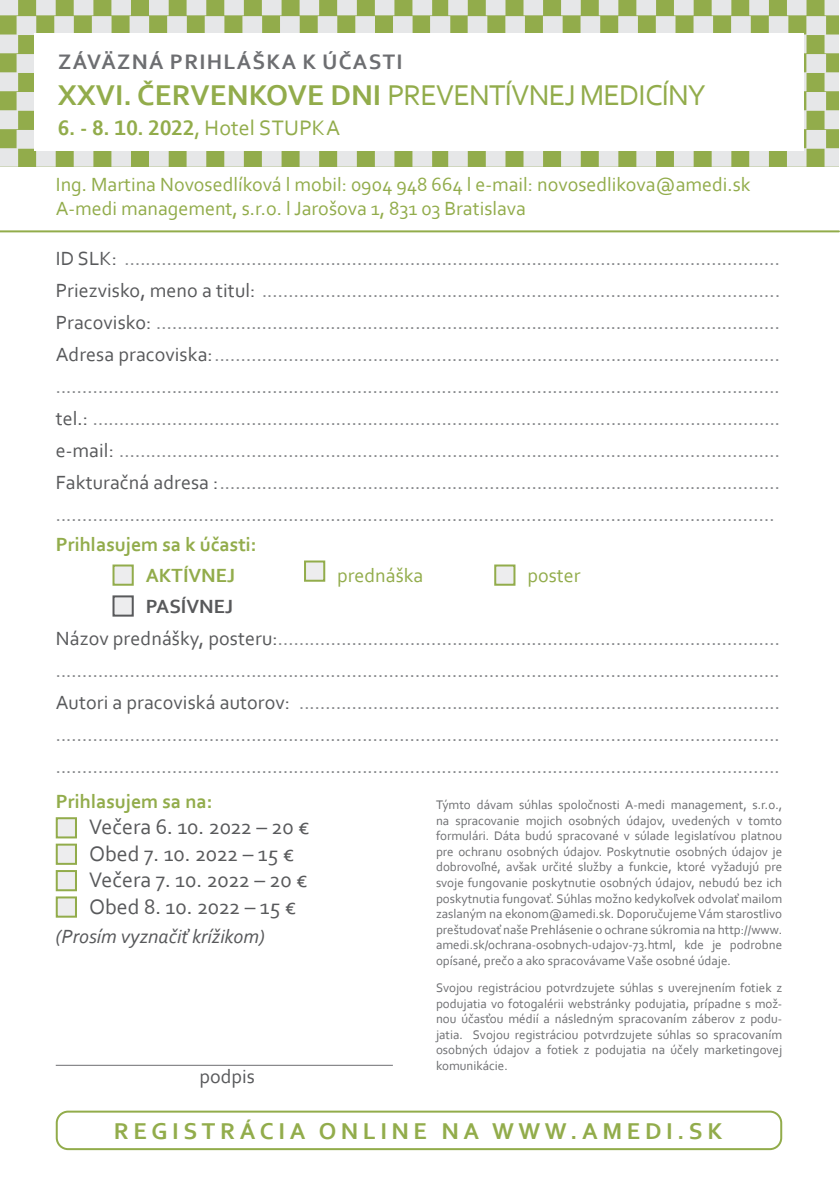
<style>
.page{position:relative;width:840px;height:1191px;background:#fff}
.page>*{position:absolute;margin:0;border:0;box-sizing:border-box;transform-origin:0 0}
.t1{font:30px "Corbel";letter-spacing:-.03em;color:#92ac4b}
.t2{font:700 24px "Corbel";letter-spacing:.19em;color:#92ac4b}
.t3{font:22px/26.4px "Corbel";color:#58595b}
.t4{font:700 22px "Corbel";color:#92ac4b}
.t5{font:700 22px "Corbel";letter-spacing:.06em;color:#6d6e71}
.t6{font:20px/32px "Corbel";letter-spacing:.005em;color:#888a8d;text-align:justify}
.t7{font:20px/24px "Corbel";color:#92ac4b}
.t8{font:700 20px/30.8px "Corbel";color:#92ac4b}
.t9{font:italic 20px "Corbel";color:#58595b}
.t10{font:20px "Corbel";color:#58595b}
.t11{font:13px/15.6px "Corbel";color:#6d6e71;text-align:justify}
.s1{font-weight:700}
.s2{font-weight:400}
.s3{color:#58595b}
.s4{font-weight:700;color:#58595b}
</style>
<div class="page">
<div style="left:112px;top:564px;width:22px;height:22px;background:#ededee;border:2px solid #92ac4b"></div>
<div style="left:304px;top:560px;width:21px;height:22px;background:#ededee;border:2px solid #92ac4b"></div>
<div style="left:494px;top:564px;width:21px;height:22px;background:#ededee;border:2px solid #92ac4b"></div>
<div style="left:112px;top:595px;width:22px;height:21px;background:#ededee;border:2px solid #58595b"></div>
<div style="left:56px;top:817px;width:21px;height:21px;background:#ededee;border:2px solid #92ac4b"></div>
<div style="left:56px;top:843px;width:21px;height:22px;background:#ededee;border:2px solid #92ac4b"></div>
<div style="left:56px;top:870px;width:21px;height:21px;background:#ededee;border:2px solid #92ac4b"></div>
<div style="left:56px;top:896px;width:21px;height:21px;background:#ededee;border:2px solid #92ac4b"></div>
<hr style="left:56px;top:1064px;width:336px;height:1px;background:#6d6e71">
<svg style="left:0;top:0;width:838px;height:167px;background:#becb9d"></svg>
<div style="left:34px;top:34px;width:769px;height:117px;background:#fff"></div>
<div style="left:56px;top:1110px;width:725px;height:40px;border:2px solid #92ac4b;border-radius:11px"></div>
<hr style="left:0;top:230px;width:838px;height:2px;background:#92ac4b">
<p class="t5" style="left:58px;top:48px;width:346px">ZÁVÄZNÁ PRIHLÁŠKA K ÚČASTI</p>
<h1 class="t1" style="left:58px;top:76px;width:649px"><span class="s1">XXVI. ČERVENKOVE DNI</span> PREVENTÍVNEJ MEDICÍNY</h1>
<p class="t4" style="left:58px;top:114px;width:283px">6. - 8. 10. 2022<span class="s2">, Hotel STUPKA</span></p>
<p class="t7" style="left:56px;top:172px;width:696px">Ing. Martina Novosedlíková l mobil: 0904 948 664 l e-mail: novosedlikova@amedi.sk<br>A-medi management, s.r.o. l Jarošova 1, 831 03 Bratislava</p>
<p class="t6" style="left:56px;top:242px;width:725px"><span class="s3">ID SLK:</span> ............................................................................................................................<br><span class="s3">Priezvisko, meno a titul:</span> ..................................................................................................<br><span class="s3">Pracovisko:</span> ......................................................................................................................<br><span class="s3">Adresa pracoviska:</span>........................................................................................................... ......................................................................................................................................... <span class="s3">tel.:</span> .................................................................................................................................. <span class="s3">e-mail:</span> .............................................................................................................................<br><span class="s3">Fakturačná adresa :</span>.......................................................................................................... ........................................................................................................................................</p>
<p class="t8" style="left:146px;top:528px;width:112px;text-indent:-90px">Prihlasujem sa k účasti:<br>AKTÍVNEJ</p>
<p class="t7" style="left:337px;top:562px;width:87px">prednáška</p>
<p class="t7" style="left:527px;top:562px;width:54px">poster</p>
<p class="t6" style="left:56px;top:589px;width:725px;text-align:left;text-indent:90px"><span class="s4">PASÍVNEJ<br></span><span class="s3">Názov prednášky, posteru:</span>............................................................................................... .........................................................................................................................................<br><span class="s3">Autori a pracoviská autorov:</span> ........................................................................................... ......................................................................................................................................... .........................................................................................................................................</p>
<p class="t8" style="left:56px;top:785px;width:158px">Prihlasujem sa na:</p>
<p class="t3" style="left:89px;top:813px;width:222px">Večera 6. 10. 2022 – 20 €<br>Obed 7. 10. 2022 – 15 €<br>Večera 7. 10. 2022 – 20 €<br>Obed 8. 10. 2022 – 15 €</p>
<p class="t9" style="left:56px;top:924px;width:210px">(Prosím vyznačiť krížikom)</p>
<p class="t11" style="left:436px;top:796px;width:347px">Týmto dávam súhlas spoločnosti A-medi management, s.r.o., na spracovanie mojich osobných údajov, uvedených v tomto formulári. Dáta budú spracované v súlade legislatívou platnou pre ochranu osobných údajov. Poskytnutie osobných údajov je dobrovoľné, avšak určité služby a funkcie, ktoré vyžadujú pre svoje fungovanie poskytnutie osobných údajov, nebudú bez ich poskytnutia fungovať. Súhlas možno kedykoľvek odvolať mailom zaslaným na ekonom@amedi.sk. Doporučujeme Vám starostlivo preštudovať naše Prehlásenie o ochrane súkromia na http://www. amedi.sk/ochrana-osobnych-udajov-73.html, kde je podrobne opísané, prečo a ako spracovávame Vaše osobné údaje.</p>
<p class="t11" style="left:436px;top:979px;width:347px">Svojou registráciou potvrdzujete súhlas s uverejnením fotiek z podujatia vo fotogalérii webstránky podujatia, prípadne s mož&shy;nou účasťou médií a následným spracovaním záberov z podu&shy;jatia. Svojou registráciou potvrdzujete súhlas so spracovaním osobných údajov a fotiek z podujatia na účely marketingovej komunikácie.</p>
<p class="t10" style="left:199px;top:1063px;width:57px">podpis</p>
<p class="t2" style="left:114px;top:1116px;width:610px">REGISTRÁCIA ONLINE NA WWW.AMEDI.SK</p>
</div>
